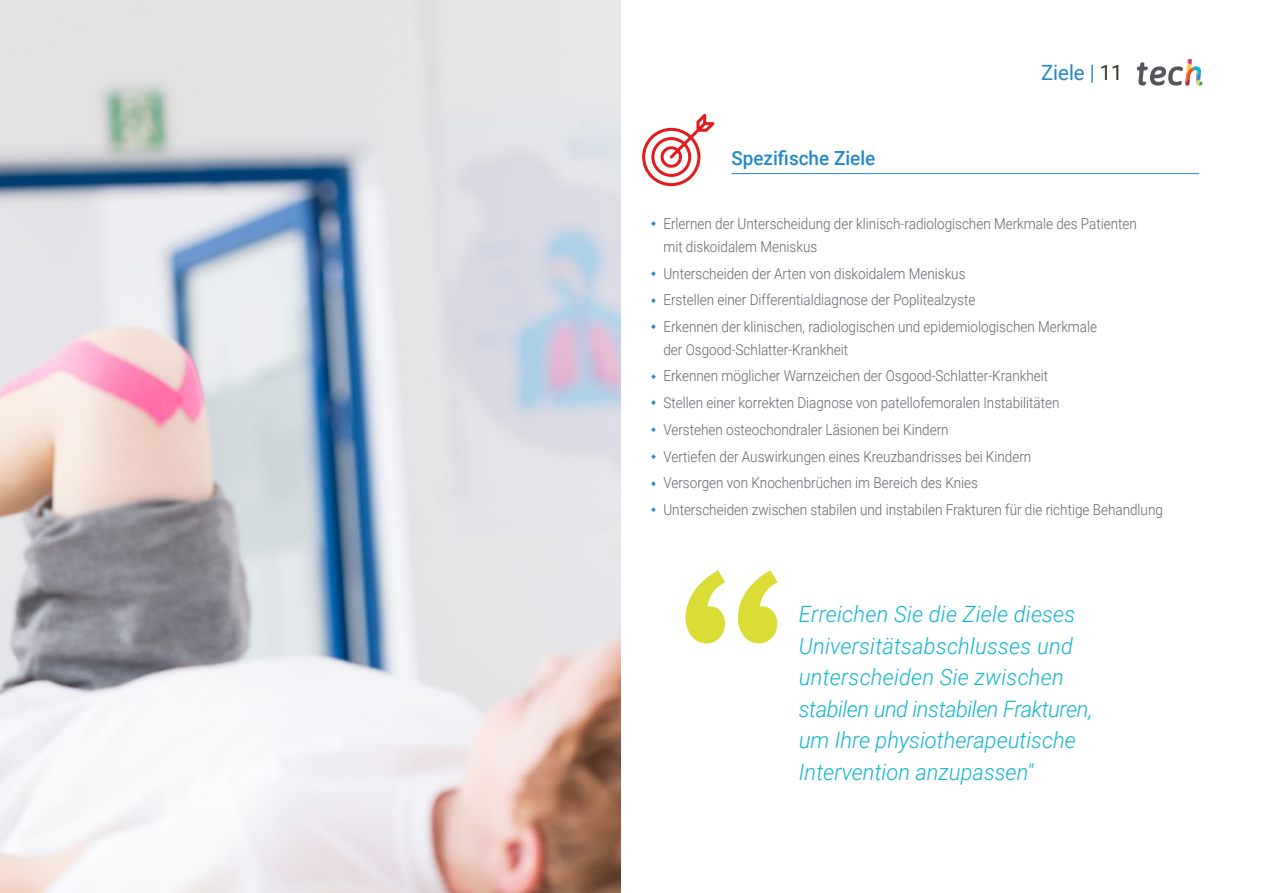
<style>
.page{position:relative;width:1263px;height:893px;background:#fff}
.page>*{position:absolute;margin:0;border:0;box-sizing:border-box;transform-origin:0 0}
.t1{font:italic 300 22.5px/31.5px "Roboto";color:#0fb6cf}
.t2{font:21px "Roboto";color:#2488c9}
.t3{font:500 19.5px "Roboto";color:#2488c9}
.t4{font:300 15px/26.7px "Roboto";color:#61646a;scale:.9 1}
.s1{color:#312e20}
</style>
<div class="page">
<hr style="left:731px;top:173px;width:468px;height:1px;background:#2488c9">
<svg style="left:642px;top:114px;width:72px;height:72px"></svg>
<img style="left:0;top:0;width:621px;height:893px">
<svg style="left:1137px;top:59px;width:65px;height:27px"></svg>
<svg style="left:685px;top:570px;width:93px;height:73px"></svg>
<h3 class="t3" style="left:731px;top:144px;width:145px">Spezifische Ziele</h3>
<h2 class="t2" style="left:1041px;top:57px;width:83px">Ziele | <span class="s1">11</span></h2>
<p class="t4" style="left:663px;top:212px;width:528px;line-height:22.5px">Erlernen der Unterscheidung der klinisch-radiologischen Merkmale des Patienten mit diskoidalem Meniskus</p>
<p class="t4" style="left:663px;top:259px;width:483px">Unterscheiden der Arten von diskoidalem Meniskus<br>Erstellen einer Differentialdiagnose der Poplitealzyste<br>Erkennen der klinischen, radiologischen und epidemiologischen Merkmale</p>
<p class="t4" style="left:663px;top:335px;width:556px">der Osgood-Schlatter-Krankheit<br>Erkennen möglicher Warnzeichen der Osgood-Schlatter-Krankheit<br>Stellen einer korrekten Diagnose von patellofemoralen Instabilitäten<br>Verstehen osteochondraler Läsionen bei Kindern<br>Vertiefen der Auswirkungen eines Kreuzbandrisses bei Kindern<br>Versorgen von Knochenbrüchen im Bereich des Knies<br>Unterscheiden zwischen stabilen und instabilen Frakturen für die richtige Behandlung</p>
<h1 class="t1" style="left:799px;top:597px;width:295px">Erreichen Sie die Ziele dieses<br>Universitätsabschlusses und unterscheiden Sie zwischen stabilen und instabilen Frakturen, um Ihre physiotherapeutische<br>Intervention anzupassen"</h1>
</div>
